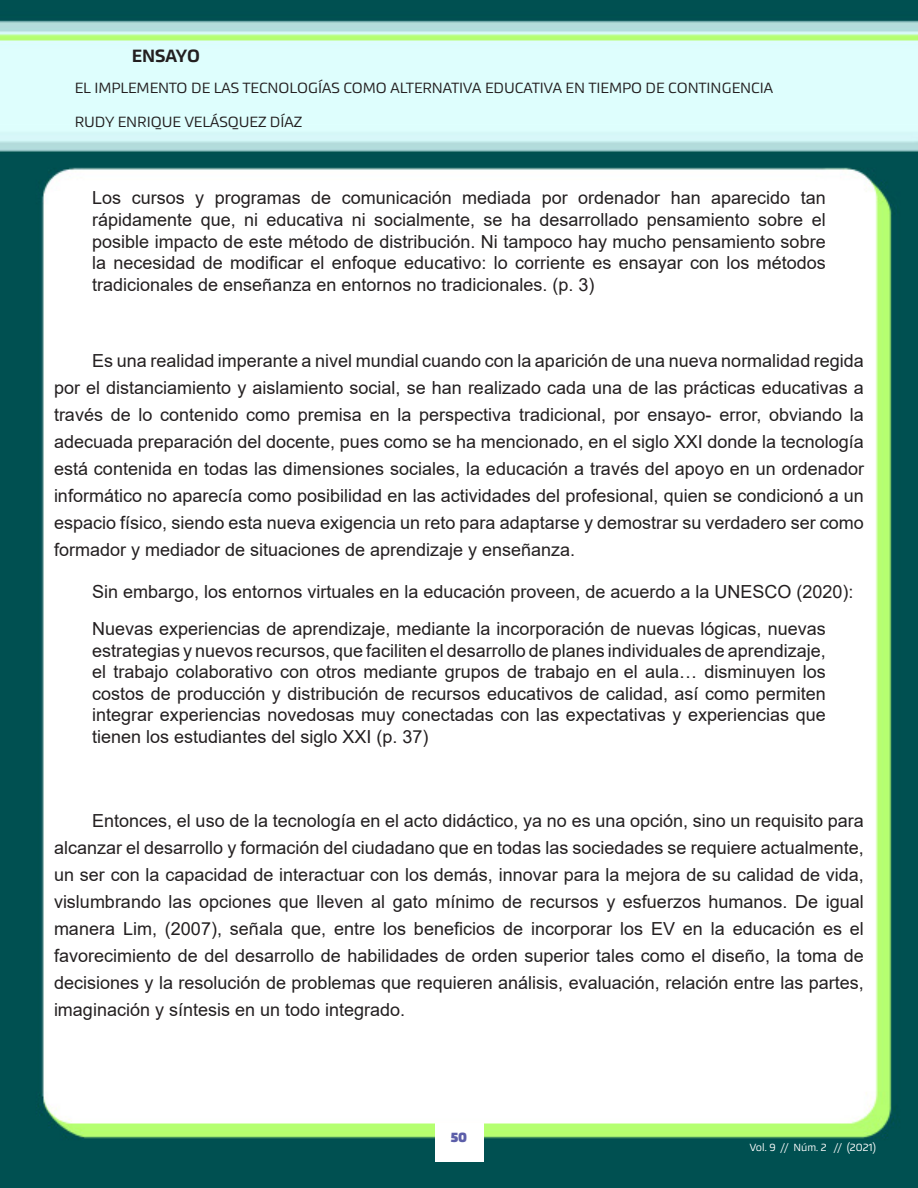
<style>
.page{position:relative;width:918px;height:1188px;background:#fff}
.page>*{position:absolute;margin:0;border:0;box-sizing:border-box;transform-origin:0 0}
.Normal__Web{font:18px/27px "Arial";color:#231f20;text-align:justify}
.t1{font:500 18px "Akceler A";color:#231f20}
.t2{font:15px "Akceler A";color:#231f20}
.t3{font:700 13.5px "Akceler A";color:#5c5ea9}
.t4{font:10.5px "Akceler A";color:#fff}
</style>
<div class="page">
<img style="left:0;top:0;width:918px;height:1188px">
<div style="left:435px;top:1123px;width:48px;height:39px;background:#fff"></div>
<div style="left:54px;top:191px;width:810px;height:104px;background:#fff"></div>
<div style="left:54px;top:320px;width:810px;height:17px;background:#fff"></div>
<p class="t1" style="left:132px;top:42px;width:70px">ENSAYO</p>
<p class="t2" style="left:75px;top:76px;width:700px">EL IMPLEMENTO DE LAS TECNOLOGÍAS COMO ALTERNATIVA EDUCATIVA EN TIEMPO DE CONTINGENCIA</p>
<p class="t2" style="left:75px;top:111px;width:229px">RUDY ENRIQUE VELÁSQUEZ DÍAZ</p>
<p class="Normal__Web" style="left:92px;top:187px;width:735px;line-height:21.6px">Los cursos y programas de comunicación mediada por ordenador han aparecido tan rápidamente que, ni educativa ni socialmente, se ha desarrollado pensamiento sobre el posible impacto de este método de distribución. Ni tampoco hay mucho pensamiento sobre la necesidad de modificar el enfoque educativo: lo corriente es ensayar con los métodos tradicionales de enseñanza en entornos no tradicionales. (p. 3)</p>
<p class="Normal__Web" style="left:54px;top:347px;width:812px;text-indent:38px">Es una realidad imperante a nivel mundial cuando con la aparición de una nueva normalidad regida por el distanciamiento y aislamiento social, se han realizado cada una de las prácticas educativas a través de lo contenido como premisa en la perspectiva tradicional, por ensayo- error, obviando la adecuada preparación del docente, pues como se ha mencionado, en el siglo XXI donde la tecnología está contenida en todas las dimensiones sociales, la educación a través del apoyo en un ordenador informático no aparecía como posibilidad en las actividades del profesional, quien se condicionó a un espacio físico, siendo esta nueva exigencia un reto para adaptarse y demostrar su verdadero ser como formador y mediador de situaciones de aprendizaje y enseñanza.</p>
<p class="Normal__Web" style="left:92px;top:578px;width:763px">Sin embargo, los entornos virtuales en la educación proveen, de acuerdo a la UNESCO (2020):</p>
<p class="Normal__Web" style="left:92px;top:618px;width:735px;line-height:21.6px">Nuevas experiencias de aprendizaje, mediante la incorporación de nuevas lógicas, nuevas estrategias y nuevos recursos, que faciliten el desarrollo de planes individuales de aprendizaje, el trabajo colaborativo con otros mediante grupos de trabajo en el aula… disminuyen los costos de producción y distribución de recursos educativos de calidad, así como permiten integrar experiencias novedosas muy conectadas con las expectativas y experiencias que tienen los estudiantes del siglo XXI (p. 37)</p>
<p class="Normal__Web" style="left:54px;top:807px;width:811px;text-indent:38px">Entonces, el uso de la tecnología en el acto didáctico, ya no es una opción, sino un requisito para alcanzar el desarrollo y formación del ciudadano que en todas las sociedades se requiere actualmente, un ser con la capacidad de interactuar con los demás, innovar para la mejora de su calidad de vida, vislumbrando las opciones que lleven al gato mínimo de recursos y esfuerzos humanos. De igual manera Lim, (2007), señala que, entre los beneficios de incorporar los EV en la educación es el favorecimiento de del desarrollo de habilidades de orden superior tales como el diseño, la toma de decisiones y la resolución de problemas que requieren análisis, evaluación, relación entre las partes, imaginación y síntesis en un todo integrado.</p>
<p class="t3" style="left:451px;top:1126px;width:18px">50</p>
<p class="t4" style="left:750px;top:1140px;width:128px">Vol. 9 // Núm. 2 // (2021)</p>
</div>
